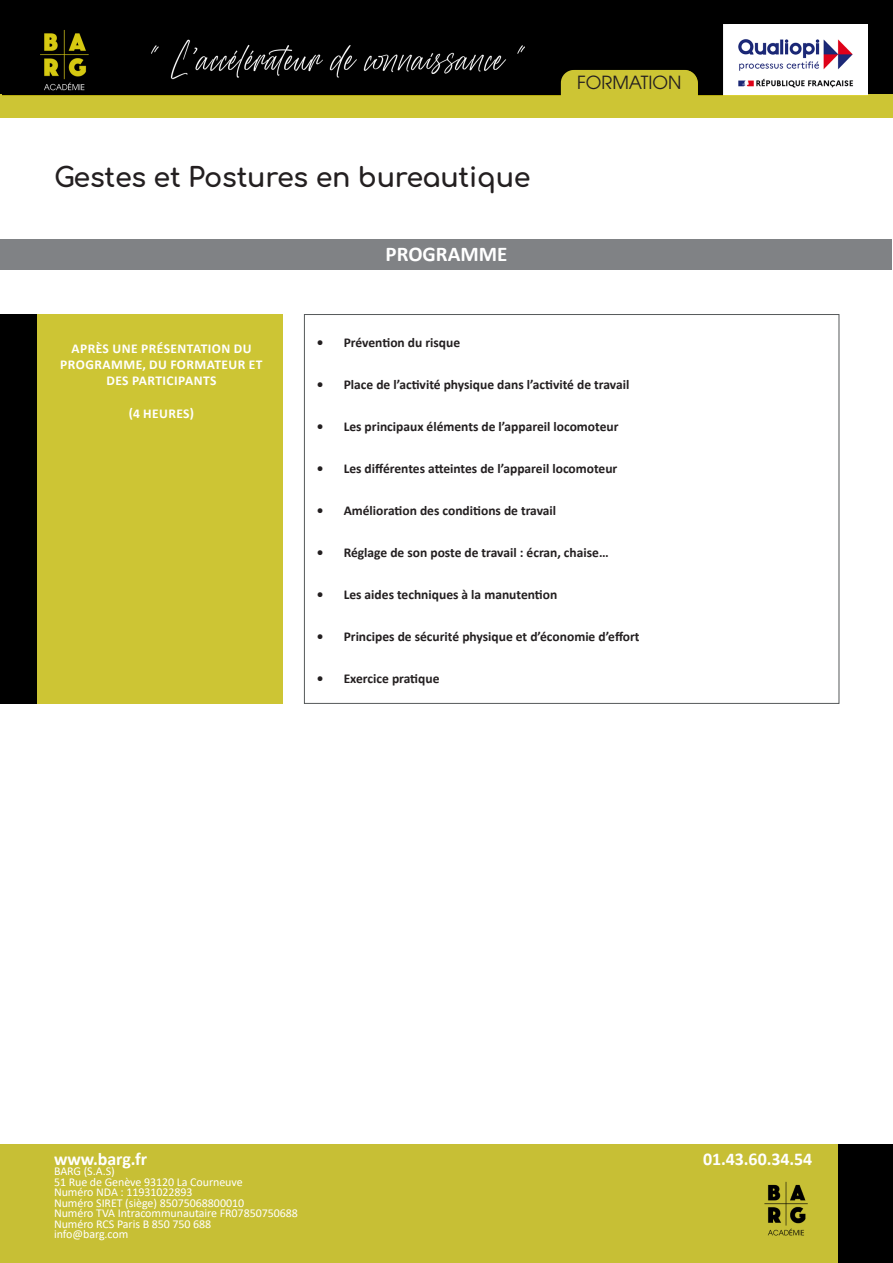
<style>
.page{position:relative;width:893px;height:1263px;background:#fff}
.page>*{position:absolute;margin:0;border:0;box-sizing:border-box;transform-origin:0 0}
.t1{font:700 27px "Comfortaa";letter-spacing:-.01em;color:#231f20}
.t2{font:700 21px "Calibri";color:#fff}
.t3{font:700 18px "Calibri";letter-spacing:-.005em;color:#fff}
.t4{font:18px "ITC Avant Garde Std";color:#231f20}
.t5{font:700 13.5px "Calibri";color:#231f20}
.t6{font:700 13.5px/16.2px "Calibri";letter-spacing:.035em;color:#fff;text-align:center}
.t7{font:12px "Calibri";letter-spacing:-.005em;color:#fff}
</style>
<div class="page">
<div style="left:1px;top:239px;width:891px;height:30px;background:#808285"></div>
<div style="left:0;top:314px;width:283px;height:390px;background:#cdc534"></div>
<div style="left:0;top:314px;width:36px;height:390px;background:#000"></div>
<div style="left:0;top:1145px;width:893px;height:118px;background:#c7bf35"></div>
<div style="left:839px;top:1145px;width:54px;height:118px;background:#000"></div>
<img style="left:764px;top:1182px;width:44px;height:54px">
<div style="left:0;top:0;width:893px;height:95px;background:#000"></div>
<div style="left:0;top:95px;width:893px;height:23px;background:#cdc534"></div>
<img style="left:40px;top:24px;width:827px;height:71px">
<div style="left:561px;top:70px;width:137px;height:37px;background:#cdc534;border-radius:13px"></div>
<p class="t1" style="left:54px;top:152px;width:478px">Gestes et Postures en bureautique</p>
<p class="t2" style="left:386px;top:239px;width:123px">PROGRAMME</p>
<p class="t4" style="left:577px;top:71px;width:106px">FORMATION</p>
<p class="t6" style="left:60px;top:340px;width:204px">APRÈS UNE PRÉSENTATION DU<br>PROGRAMME, DU FORMATEUR ET<br>DES PARTICIPANTS</p>
<p class="t6" style="left:129px;top:405px;width:67px">(4 HEURES)</p>
<p class="t5" style="left:317px;top:333px;width:145px">• Prévention du risque</p>
<p class="t5" style="left:317px;top:375px;width:314px">• Place de l’activité physique dans l’activité de travail</p>
<p class="t5" style="left:317px;top:417px;width:303px">• Les principaux éléments de l’appareil locomoteur</p>
<p class="t5" style="left:317px;top:459px;width:302px">• Les différentes atteintes de l’appareil locomoteur</p>
<p class="t5" style="left:317px;top:501px;width:241px">• Amélioration des conditions de travail</p>
<p class="t5" style="left:317px;top:543px;width:293px">• Réglage de son poste de travail : écran, chaise…</p>
<p class="t5" style="left:317px;top:585px;width:242px">• Les aides techniques à la manutention</p>
<p class="t5" style="left:317px;top:627px;width:324px">• Principes de sécurité physique et d’économie d’effort</p>
<p class="t5" style="left:317px;top:669px;width:124px">• Exercice pratique</p>
<p class="t3" style="left:54px;top:1146px;width:95px">www.barg.fr</p>
<p class="t7" style="left:54px;top:1163px;width:62px">BARG (S.A.S)</p>
<p class="t7" style="left:54px;top:1173px;width:190px">51 Rue de Genève 93120 La Courneuve</p>
<p class="t7" style="left:54px;top:1184px;width:140px">Numéro NDA : 11931022893</p>
<p class="t7" style="left:54px;top:1194px;width:192px">Numéro SIRET (siège) 85075068800010</p>
<p class="t7" style="left:54px;top:1205px;width:245px">Numéro TVA Intracommunautaire FR07850750688</p>
<p class="t7" style="left:54px;top:1215px;width:159px">Numéro RCS Paris B 850 750 688</p>
<p class="t7" style="left:54px;top:1226px;width:76px">info@barg.com</p>
<p class="t3" style="left:703px;top:1146px;width:111px">01.43.60.34.54</p>
</div>
